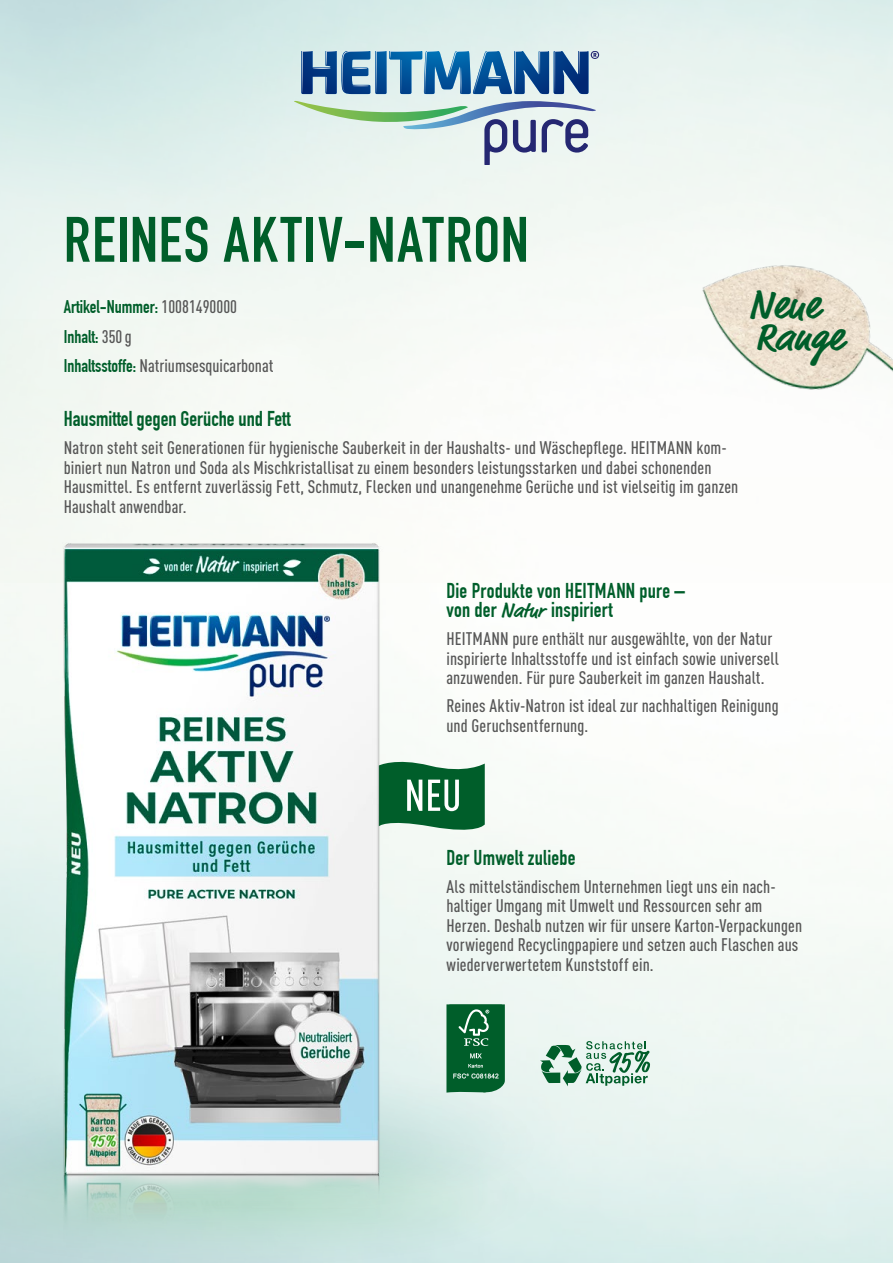
<style>
.page{position:relative;width:893px;height:1263px;background:#fff}
.page>*{position:absolute;margin:0;border:0;box-sizing:border-box;transform-origin:0 0}
.t1{font:700 63px "DIN Condensed";letter-spacing:.025em;color:#005e2a}
.t2{font:700 40.35px/32px "Market OT";color:#005e2a}
.t3{font:700 21px/19.5px "DIN Condensed";letter-spacing:.005em;color:#005e2a}
.t4{font:500 condensed 18px/19.5px "DIN Pro";letter-spacing:.005em;color:#565656}
.t5{font:700 18px/30.2px "DIN Condensed";color:#005e2a}
.s1{font-family:"DIN Pro";font-weight:500;font-stretch:condensed;color:#565656}
.s2{font-family:"DIN Condensed";font-weight:700;font-stretch:normal;color:#005e2a}
.s3{font-family:"Market OT"}
</style>
<div class="page">
<svg style="left:0;top:1042px;width:558px;height:52px;background:#dbedea"></svg>
<svg style="left:0;top:1094px;width:558px;height:169px;background:#cde5e2"></svg>
<svg style="left:446px;top:1004px;width:59px;height:88px;background:#196d3f"></svg>
<svg style="left:540px;top:1041px;width:110px;height:45px;background:#99c0ac"></svg>
<svg style="left:370px;top:51px;width:19px;height:43px"></svg>
<svg style="left:301px;top:51px;width:69px;height:43px;background:#5f8ab3"></svg>
<div style="left:326px;top:51px;width:10px;height:14px;background:#00428b"></div>
<div style="left:302px;top:51px;width:10px;height:42px;background:#00307b"></div>
<svg style="left:376px;top:51px;width:10px;height:42px"></svg>
<svg style="left:389px;top:51px;width:210px;height:43px;background:#6291ba"></svg>
<svg style="left:294px;top:101px;width:302px;height:64px;background:#c6d7d7"></svg>
<img style="left:685px;top:243px;width:208px;height:170px">
<svg style="left:391px;top:757px;width:94px;height:78px"></svg>
<img style="left:62px;top:543px;width:329px;height:715px">
<h1 class="t1" style="left:64px;top:203px;width:466px">REINES AKTIV-NATRON</h1>
<p class="t5" style="left:64px;top:292px;width:175px">Artikel-Nummer: <span class="s1">10081490000<br></span>Inhalt: <span class="s1">350g</span></p>
<p class="t4" style="left:64px;top:354px;width:211px"><span class="s2">Inhaltsstoffe:</span> Natriumsesquicarbonat</p>
<h2 class="t2" style="left:749px;top:292px;width:96px">Neue<br>Range</h2>
<p class="t3" style="left:64px;top:409px;width:228px">Hausmittel gegen Gerüche und Fett</p>
<p class="t4" style="left:64px;top:437px;width:676px">Natron steht seit Generationen für hygienische Sauberkeit in der Haushalts- und Wäschepflege. HEITMANN kom&shy;biniert nun Natron und Soda als Mischkristallisat zu einem besonders leistungsstarken und dabei schonenden Hausmittel. Es entfernt zuverlässig Fett, Schmutz, Flecken und unangenehme Gerüche und ist vielseitig im ganzen Haushalt anwendbar.</p>
<p class="t3" style="left:446px;top:581px;width:240px">Die Produkte von HEITMANN pure – von der <span class="s3">Natur</span> inspiriert</p>
<p class="t4" style="left:446px;top:628px;width:334px">HEITMANN pure enthält nur ausgewählte, von der Natur inspirierte Inhaltsstoffe und ist einfach sowie universell anzuwenden. Für pure Sauberkeit im ganzen Haushalt.</p>
<p class="t4" style="left:446px;top:695px;width:334px">Reines Aktiv-Natron ist ideal zur nachhaltigen Reinigung und Geruchsentfernung.</p>
<p class="t3" style="left:446px;top:848px;width:131px">Der Umwelt zuliebe</p>
<p class="t4" style="left:446px;top:875px;width:357px">Als mittelständischem Unternehmen liegt uns ein nach&shy;haltiger Umgang mit Umwelt und Ressourcen sehr am Herzen. Deshalb nutzen wir für unsere Karton-Verpackungen vorwiegend Recyclingpapiere und setzen auch Flaschen aus wiederverwertetem Kunststoff ein.</p>
</div>
